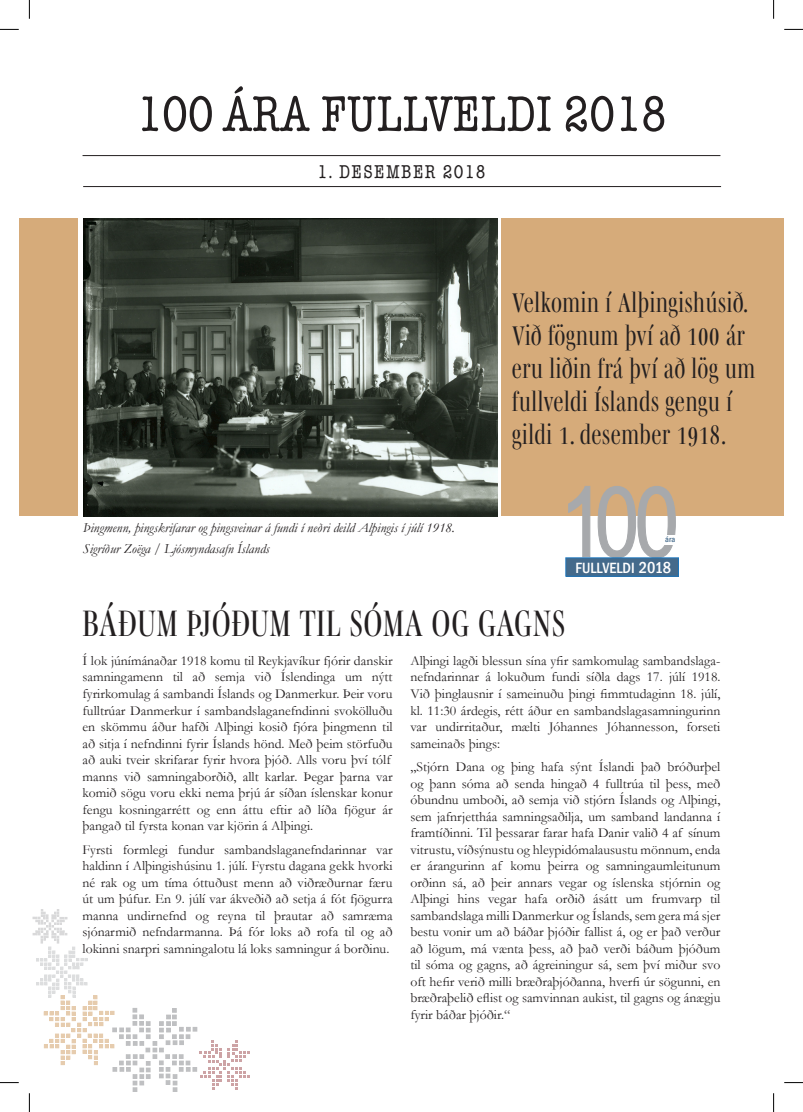
<style>
.page{position:relative;width:803px;height:1112px;background:#fff}
.page>*{position:absolute;margin:0;border:0;box-sizing:border-box;transform-origin:0 0}
.t1{font:98px "Arial Narrow";color:#a7a9ac}
.t2{font:condensed 50px "American Typewriter Std";color:#231f20}
.t3{font:37.5px "Mencken Std Head Narrow";letter-spacing:.025em;color:#231f20}
.t4{font:27.5px/33px "Mencken Std Head Narrow";letter-spacing:.025em;color:#231f20}
.t5{font:condensed 18.75px "American Typewriter Std";letter-spacing:.075em;color:#231f20}
.t6{font:500 condensed 15.25px "Franklin Gothic";color:#fff}
.t7{font:13.75px/16.5px "Garamond";color:#231f20;text-align:justify}
.t8{font:italic 13.75px/20px "Garamond";color:#231f20}
.t9{font:500 condensed 8.12px "Franklin Gothic";color:#446a8b}
.s1{font-size:16.38px}
</style>
<div class="page">
<div style="left:19px;top:218px;width:59px;height:298px;background:#d6ab7a"></div>
<div style="left:502px;top:218px;width:281px;height:298px;background:#d6ab7a"></div>
<img style="left:83px;top:218px;width:414px;height:298px">
<hr style="left:83px;top:155px;width:637px;height:1px;background:#231f20">
<hr style="left:83px;top:186px;width:638px;height:1px;background:#231f20">
<svg style="left:568px;top:486px;width:22px;height:71px"></svg>
<svg style="left:597px;top:486px;width:79px;height:71px"></svg>
<div style="left:566px;top:557px;width:112px;height:19px;background:#446a8b"></div>
<div style="left:565px;top:557px;width:114px;height:19px;border:1px solid #1d76bc"></div>
<div style="left:662px;top:535px;width:14px;height:9px;background:#fff"></div>
<svg style="left:0;top:29px;width:19px;height:1px"></svg>
<svg style="left:784px;top:29px;width:19px;height:1px"></svg>
<svg style="left:0;top:1082px;width:19px;height:1px"></svg>
<svg style="left:784px;top:1082px;width:19px;height:1px"></svg>
<svg style="left:29px;top:0;width:1px;height:19px"></svg>
<svg style="left:29px;top:909px;width:221px;height:202px"></svg>
<svg style="left:773px;top:0;width:1px;height:19px"></svg>
<svg style="left:773px;top:1093px;width:1px;height:18px"></svg>
<h2 class="t2" style="left:136px;top:86px;width:532px">100 ÁRA FULLVELDI 2018</h2>
<h3 class="t5" style="left:317px;top:161px;width:170px">1. DESEMBER 2018</h3>
<p class="t8" style="left:83px;top:517px;width:374px">Þingmenn, þingskrifarar og þingsveinar á fundi í neðri deild Alþingis í júlí 1918.<br>Sigríður Zoëga / Ljósmyndasafn Íslands</p>
<h3 class="t4" style="left:512px;top:285px;width:244px">Velkomin í Alþingishúsið.<br>Við fögnum því að 100 ár eru liðin frá því að lög um fullveldi Íslands gengu í gildi 1. desember 1918.</h3>
<h1 class="t1" style="left:560px;top:450px;width:121px">100</h1>
<p class="t6" style="left:575px;top:557px;width:97px">FULLVELDI <span class="s1">2018</span></p>
<p class="t9" style="left:665px;top:534px;width:11px">ára</p>
<h3 class="t3" style="left:83px;top:601px;width:484px">BÁÐUM ÞJÓÐUM TIL SÓMA OG GAGNS</h3>
<p class="t7" style="left:83px;top:652px;width:312px;text-align:left">Í lok júnímánaðar 1918 komu til Reykjavíkur fjórir danskir samningamenn til að semja við Íslendinga um nýtt fyrirkomulag á sambandi Íslands og Danmerkur. Þeir voru fulltrúar Danmerkur í sambandslaganefndinni svokölluðu en skömmu áður hafði Alþingi kosið fjóra þingmenn til að sitja í nefndinni fyrir Íslands hönd. Með þeim störfuðu að auki tveir skrifarar fyrir hvora þjóð. Alls voru því tólf manns við samningaborðið, allt karlar. Þegar þarna var komið sögu voru ekki nema þrjú ár síðan íslenskar konur fengu kosningarrétt og enn áttu eftir að líða fjögur ár þangað til fyrsta konan var kjörin á Alþingi.</p>
<p class="t7" style="left:83px;top:840px;width:312px">Fyrsti formlegi fundur sambandslaganefndarinnar var haldinn í Alþingishúsinu 1. júlí. Fyrstu dagana gekk hvorki né rak og um tíma óttuðust menn að viðræðurnar færu út um þúfur. En 9. júlí var ákveðið að setja á fót fjögurra manna undirnefnd og reyna til þrautar að samræma sjónarmið nefndarmanna. Þá fór loks að rofa til og að lokinni snarpri samningalotu lá loks samningur á borðinu.</p>
<p class="t7" style="left:410px;top:652px;width:312px">Alþingi lagði blessun sína yfir samkomulag sambandslaga&shy;nefndarinnar á lokuðum fundi síðla dags 17. júlí 1918.<br>Við þinglausnir í sameinuðu þingi fimmtudaginn 18. júlí, kl. 11:30 árdegis, rétt áður en sambandslagasamningurinn var undirritaður, mælti Jóhannes Jóhannesson, forseti sameinaðs þings:</p>
<p class="t7" style="left:410px;top:758px;width:312px">„Stjórn Dana og þing hafa sýnt Íslandi það bróðurþel og þann sóma að senda hingað 4 fulltrúa til þess, með óbundnu umboði, að semja við stjórn Íslands og Alþingi, sem jafnrjettháa samningsaðilja, um samband landanna í framtíðinni. Til þessarar farar hafa Danir valið 4 af sínum vitrustu, víðsýnustu og hleypidómalausustu mönnum, enda er árangurinn af komu þeirra og samningaumleitunum orðinn sá, að þeir annars vegar og íslenska stjórnin og Alþingi hins vegar hafa orðið ásátt um frumvarp til sambandslaga milli Danmerkur og Íslands, sem gera má sjer bestu vonir um að báðar þjóðir fallist á, og er það verður að lögum, má vænta þess, að það verði báðum þjóðum til sóma og gagns, að ágreiningur sá, sem því miður svo oft hefir verið milli bræðraþjóðanna, hverfi úr sögunni, en bræðraþelið eflist og samvinnan aukist, til gagns og ánægju fyrir báðar þjóðir.“</p>
</div>
